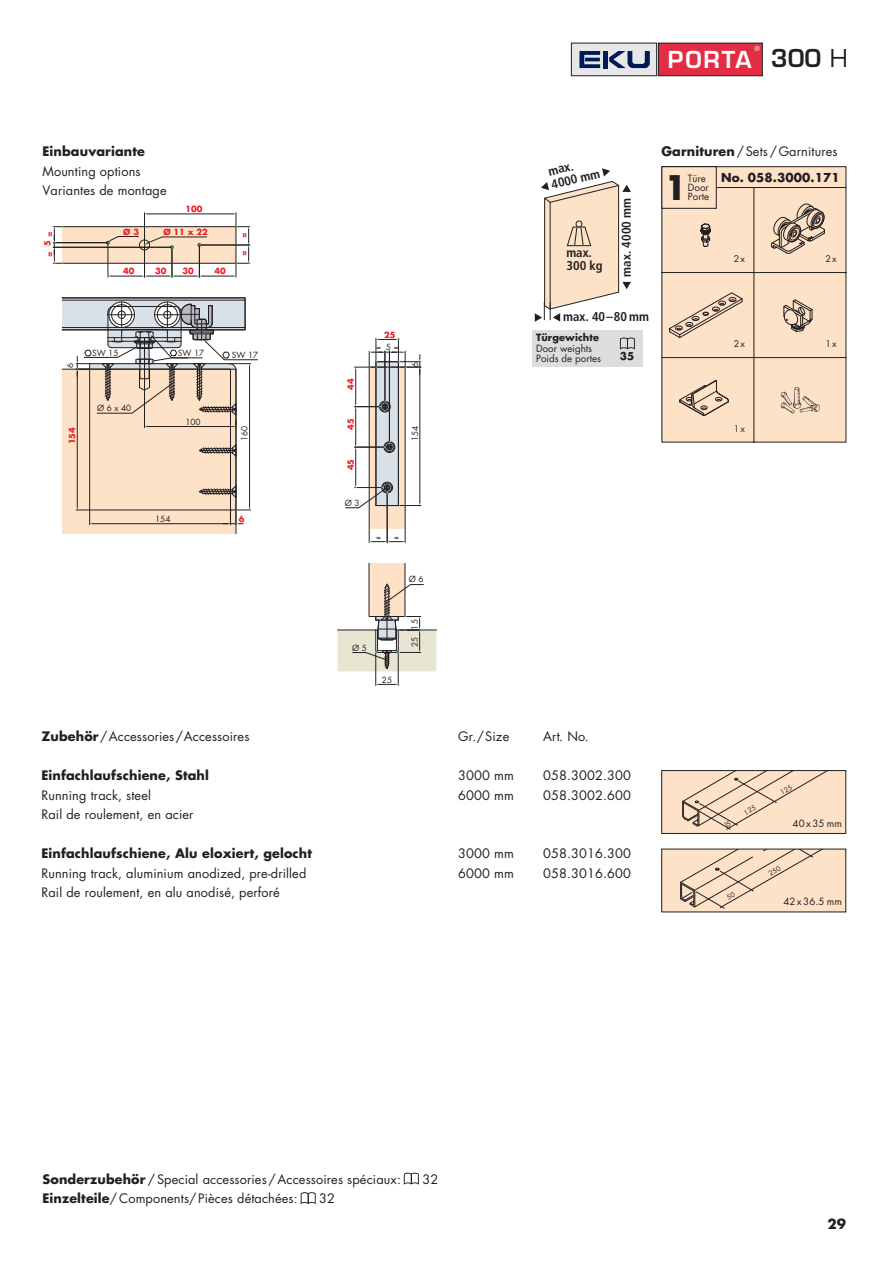
<style>
.page{position:relative;width:893px;height:1263px;background:#fff}
.page>*{position:absolute;margin:0;border:0;box-sizing:border-box;transform-origin:0 0}
.t1{font:700 33px "Futura Std";color:#231f20}
.t2{font:600 22.8px "Eurostile";letter-spacing:.08em;color:#fff}
.t3{font:700 13.5px "Futura Std";color:#231f20}
.t4{font:12.75px/19.5px "Futura Std";letter-spacing:.01em;color:#231f20}
.t5{font:700 12.75px "Futura Std";letter-spacing:.01em;color:#231f20}
.t6{font:700 condensed 12.75px/13.5px "Frutiger";color:#231f20}
.t7{font:700 12px "Futura Std";letter-spacing:.01em;color:#231f20}
.t8{font:700 10.5px "Futura Std";color:#231f20}
.t9{font:9.75px/10.5px "Futura Std";color:#231f20}
.t10{font:700 9.75px "Futura Std";letter-spacing:.01em;color:#231f20}
.t11{font:9px "Futura Std";color:#231f20}
.t12{font:8.25px "Futura";color:#231f20}
.t13{font:700 8.25px "Futura";color:#ed1c24}
.t14{font:6.9px "Eurostile";color:#fff}
.s1{font-size:24px;color:#231f20}
.s2{font-weight:400;font-size:24px;color:#231f20}
.s3{font-weight:700}
</style>
<div class="page">
<div style="left:662px;top:771px;width:184px;height:62px;background:#fee2c8"></div>
<div style="left:661px;top:770px;width:185px;height:64px;border:1px solid #231f20"></div>
<div style="left:662px;top:849px;width:184px;height:63px;background:#fee2c8"></div>
<svg style="left:535px;top:168px;width:96px;height:154px"></svg>
<div style="left:661px;top:166px;width:186px;height:277px;background:#fee2c8"></div>
<hr style="left:716px;top:187px;width:130px;height:1px;background:#231f20">
<hr style="left:661px;top:357px;width:185px;height:1px;background:#231f20">
<svg style="left:771px;top:204px;width:54px;height:50px;background:#c0ab98"></svg>
<svg style="left:700px;top:224px;width:11px;height:23px"></svg>
<svg style="left:669px;top:293px;width:74px;height:45px;background:#e2c9b2"></svg>
<svg style="left:784px;top:300px;width:29px;height:32px"></svg>
<svg style="left:679px;top:380px;width:50px;height:36px;background:#d6bfa9"></svg>
<svg style="left:781px;top:387px;width:39px;height:27px"></svg>
<div style="left:571px;top:43px;width:86px;height:33px;background:#e6e7e8"></div>
<div style="left:571px;top:43px;width:86px;height:33px;border:1px solid #231f20"></div>
<div style="left:658px;top:43px;width:104px;height:33px;background:#e22d44"></div>
<div style="left:658px;top:43px;width:104px;height:33px;border:1px solid #231f20"></div>
<div style="left:603px;top:51px;width:5px;height:17px;background:#021958"></div>
<svg style="left:609px;top:51px;width:41px;height:17px"></svg>
<svg style="left:579px;top:51px;width:21px;height:17px"></svg>
<hr style="left:585px;top:58px;width:15px;height:3px;background:#001a59">
<div style="left:532px;top:330px;width:110px;height:37px;background:#dcddde"></div>
<svg style="left:620px;top:338px;width:15px;height:12px"></svg>
<div style="left:662px;top:167px;width:54px;height:41px;background:#fee2c8"></div>
<div style="left:661px;top:166px;width:56px;height:43px;border:1px solid #231f20"></div>
<svg style="left:62px;top:298px;width:183px;height:32px"></svg>
<hr style="left:62px;top:300px;width:183px;height:1px;background:#231f20">
<svg style="left:61px;top:302px;width:197px;height:233px"></svg>
<svg style="left:52px;top:212px;width:198px;height:66px"></svg>
<svg style="left:345px;top:338px;width:77px;height:206px"></svg>
<hr style="left:375px;top:652px;width:1px;height:33px;background:#231f20">
<hr style="left:398px;top:652px;width:1px;height:33px;background:#231f20">
<svg style="left:376px;top:684px;width:23px;height:1px"></svg>
<svg style="left:337px;top:563px;width:99px;height:108px"></svg>
<svg style="left:404px;top:1173px;width:15px;height:12px"></svg>
<svg style="left:301px;top:1192px;width:15px;height:12px"></svg>
<svg style="left:682px;top:771px;width:164px;height:59px"></svg>
<svg style="left:680px;top:849px;width:166px;height:59px"></svg>
<p class="t5" style="left:42px;top:145px;width:104px">Einbauvariante</p>
<p class="t4" style="left:42px;top:162px;width:126px">Mounting options<br>Variantes de montage</p>
<p class="t13" style="left:185px;top:205px;width:18px">100</p>
<p class="t13" style="left:46px;top:237px;width:7px;rotate:-90deg">=</p>
<p class="t13" style="left:45px;top:257px;width:18px;rotate:-90deg">= 5</p>
<p class="t13" style="left:123px;top:228px;width:17px">Ø 3</p>
<p class="t13" style="left:240px;top:238px;width:7px;rotate:-90deg">=</p>
<p class="t13" style="left:240px;top:256px;width:7px;rotate:-90deg">=</p>
<p class="t13" style="left:163px;top:228px;width:46px">Ø 11 x 22</p>
<p class="t13" style="left:123px;top:267px;width:13px">40</p>
<p class="t13" style="left:215px;top:267px;width:13px">40</p>
<p class="t13" style="left:155px;top:267px;width:13px">30</p>
<p class="t13" style="left:183px;top:267px;width:13px">30</p>
<p class="t12" style="left:66px;top:368px;width:7px;rotate:-90deg">6</p>
<p class="t13" style="left:68px;top:444px;width:19px;rotate:-90deg">154</p>
<p class="t12" style="left:92px;top:349px;width:28px">SW 15</p>
<p class="t12" style="left:178px;top:349px;width:28px">SW 17</p>
<p class="t12" style="left:232px;top:351px;width:28px">SW 17</p>
<p class="t12" style="left:97px;top:405px;width:36px">Ø 6 x 40</p>
<p class="t12" style="left:185px;top:418px;width:17px">100</p>
<p class="t12" style="left:241px;top:441px;width:17px;rotate:-90deg">160</p>
<p class="t12" style="left:155px;top:515px;width:17px">154</p>
<p class="t13" style="left:239px;top:515px;width:7px">6</p>
<p class="t13" style="left:347px;top:390px;width:13px;rotate:-90deg">44</p>
<p class="t13" style="left:347px;top:430px;width:13px;rotate:-90deg">45</p>
<p class="t13" style="left:347px;top:470px;width:13px;rotate:-90deg">45</p>
<p class="t12" style="left:345px;top:499px;width:16px">Ø 3</p>
<p class="t13" style="left:384px;top:331px;width:13px">25</p>
<p class="t12" style="left:376px;top:344px;width:24px">=5=</p>
<p class="t12" style="left:411px;top:367px;width:7px;rotate:-90deg">6</p>
<p class="t12" style="left:411px;top:441px;width:17px;rotate:-90deg">154</p>
<p class="t12" style="left:376px;top:533px;width:7px">=</p>
<p class="t12" style="left:394px;top:533px;width:7px">=</p>
<p class="t12" style="left:409px;top:575px;width:16px">Ø 6</p>
<p class="t12" style="left:352px;top:644px;width:16px">Ø 5</p>
<p class="t12" style="left:382px;top:676px;width:12px">25</p>
<p class="t12" style="left:411px;top:630px;width:12px;rotate:-90deg">15</p>
<p class="t12" style="left:411px;top:647px;width:12px;rotate:-90deg">25</p>
<p class="t14" style="left:754px;top:46px;width:7px">®</p>
<h2 class="t2" style="left:668px;top:51px;width:181px">PORTA <span class="s1">300</span> <span class="s2">H</span></h2>
<p class="t4" style="left:661px;top:142px;width:178px"><span class="s3">Garnituren</span>/Sets/Garnitures</p>
<p class="t6" style="left:547px;top:166px;width:51px;rotate:-13deg">max.<br>4000 mm</p>
<p class="t7" style="left:721px;top:172px;width:120px">No. 058.3000.171</p>
<p class="t9" style="left:688px;top:175px;width:23px;line-height:9px">Türe<br>Door</p>
<h1 class="t1" style="left:664px;top:172px;width:24px">1</h1>
<p class="t9" style="left:688px;top:192px;width:23px">Porte</p>
<p class="t6" style="left:621px;top:277px;width:80px;rotate:-90deg">max. 4000 mm</p>
<p class="t6" style="left:563px;top:311px;width:87px">max. 40–80 mm</p>
<p class="t6" style="left:566px;top:247px;width:38px">max.<br>300 kg</p>
<p class="t11" style="left:734px;top:255px;width:13px">2 x</p>
<p class="t11" style="left:825px;top:255px;width:13px">2 x</p>
<p class="t10" style="left:536px;top:333px;width:64px">Türgewichte</p>
<p class="t9" style="left:536px;top:344px;width:67px">Door weights<br>Poids de portes</p>
<p class="t8" style="left:620px;top:352px;width:16px">35</p>
<p class="t11" style="left:734px;top:340px;width:13px">2 x</p>
<p class="t11" style="left:734px;top:425px;width:13px">1 x</p>
<p class="t11" style="left:825px;top:340px;width:13px">1 x</p>
<p class="t4" style="left:41px;top:727px;width:210px"><span class="s3">Zubehör</span>/Accessories/Accessoires</p>
<p class="t4" style="left:458px;top:727px;width:53px">Gr./Size</p>
<p class="t4" style="left:543px;top:727px;width:47px">Art. No.</p>
<p class="t5" style="left:41px;top:769px;width:169px">Einfachlaufschiene, Stahl</p>
<p class="t4" style="left:458px;top:766px;width:57px">3000 mm</p>
<p class="t4" style="left:543px;top:766px;width:89px">058.3002.300</p>
<p class="t4" style="left:41px;top:786px;width:111px">Running track, steel</p>
<p class="t4" style="left:458px;top:786px;width:57px">6000 mm</p>
<p class="t4" style="left:543px;top:786px;width:89px">058.3002.600</p>
<p class="t4" style="left:41px;top:805px;width:154px">Rail de roulement, en acier</p>
<p class="t5" style="left:41px;top:847px;width:272px">Einfachlaufschiene, Alu eloxiert, gelocht</p>
<p class="t4" style="left:458px;top:844px;width:57px">3000 mm</p>
<p class="t4" style="left:543px;top:844px;width:89px">058.3016.300</p>
<p class="t4" style="left:41px;top:864px;width:266px">Running track, aluminium anodized, pre-drilled</p>
<p class="t4" style="left:458px;top:864px;width:57px">6000 mm</p>
<p class="t4" style="left:543px;top:864px;width:89px">058.3016.600</p>
<p class="t4" style="left:41px;top:883px;width:240px">Rail de roulement, en alu anodisé, perforé</p>
<p class="t4" style="left:42px;top:1170px;width:360px"><span class="s3">Sonderzubehör</span> /Special accessories/Accessoires spéciaux:</p>
<p class="t4" style="left:422px;top:1170px;width:17px">32</p>
<p class="t4" style="left:42px;top:1190px;width:257px"><span class="s3">Einzelteile</span>/Components/Pièces détachées:</p>
<p class="t4" style="left:319px;top:1190px;width:17px">32</p>
<p class="t9" style="left:793px;top:819px;width:51px">40 x 35 mm</p>
<p class="t9" style="left:783px;top:897px;width:60px">42 x 36.5 mm</p>
<p class="t3" style="left:827px;top:1217px;width:20px">29</p>
</div>
